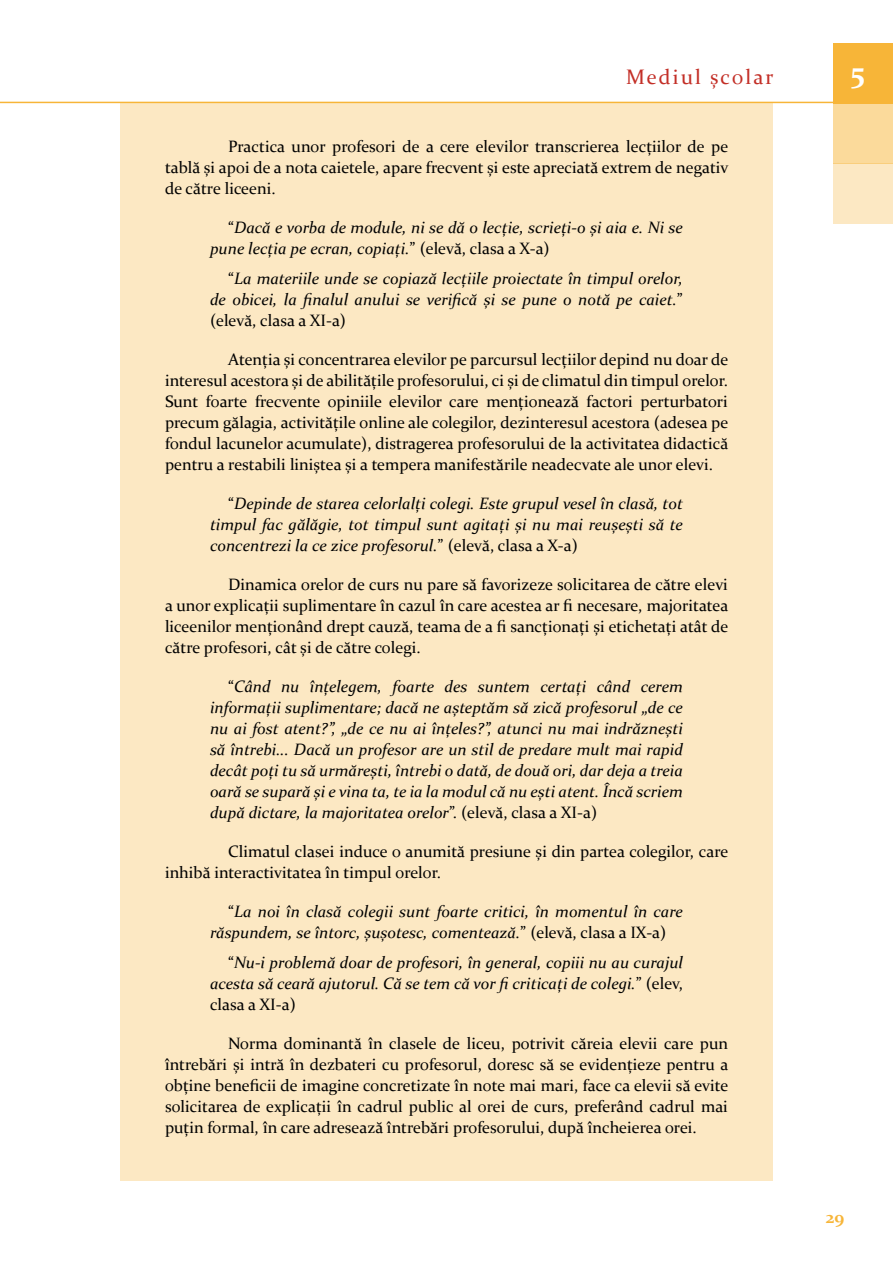
<style>
.page{position:relative;width:893px;height:1263px;background:#fff}
.page>*{position:absolute;margin:0;border:0;box-sizing:border-box;transform-origin:0 0}
.t1{font:700 30px "Constantia";color:#fff}
.t2{font:21px "Constantia";letter-spacing:.1em;color:#c32f27}
.t3{font:700 18px "Constantia";color:#f7b538}
.t4{font:16.5px/21px "Constantia";color:#000;text-align:justify}
.t5{font:italic 16.5px/21px "Constantia";color:#000;text-align:justify}
.s1{font-style:normal}
</style>
<div class="page">
<div style="left:833px;top:43px;width:60px;height:60px;background:#f7b538"></div>
<div style="left:833px;top:103px;width:60px;height:60px;background:#fbda9b"></div>
<div style="left:833px;top:163px;width:60px;height:60px;background:#fce8c3"></div>
<hr style="left:0;top:102px;width:893px;height:1px;background:#f7b538">
<div style="left:120px;top:103px;width:653px;height:1078px;background:#fce8c3"></div>
<p class="t2" style="left:626px;top:62px;width:149px">Mediul școlar</p>
<p class="t4" style="left:165px;top:135px;width:565px;text-indent:63px">Practica unor profesori de a cere elevilor transcrierea lecțiilor de pe tablă și apoi de a nota caietele, apare frecvent și este apreciată extrem de negativ de către liceeni.</p>
<p class="t5" style="left:210px;top:216px;width:474px;text-indent:18px"><span class="s1">“</span>Dacă e vorba de module, ni se dă o lecție, scrieți-o și aia e. Ni se pune lecția pe ecran, copiați.<span class="s1">” (elevă, clasa a X-a)</span></p>
<p class="t5" style="left:210px;top:267px;width:474px;text-indent:18px"><span class="s1">“</span>La materiile unde se copiază lecțiile proiectate în timpul orelor, de obicei, la finalul anului se verifică și se pune o notă pe caiet.<span class="s1">” (elevă, clasa a XI-a)</span></p>
<p class="t4" style="left:165px;top:348px;width:565px;text-indent:63px">Atenția și concentrarea elevilor pe parcursul lecțiilor depind nu doar de interesul acestora și de abilitățile profesorului, ci și de climatul din timpul orelor.<br>Sunt foarte frecvente opiniile elevilor care menționează factori perturbatori precum gălagia, activitățile online ale colegilor, dezinteresul acestora (adesea pe fondul lacunelor acumulate), distragerea profesorului de la activitatea didactică pentru a restabili liniștea și a tempera manifestările neadecvate ale unor elevi.</p>
<p class="t5" style="left:210px;top:492px;width:474px;text-indent:18px"><span class="s1">“</span>Depinde de starea celorlalți colegi. Este grupul vesel în clasă, tot timpul fac gălăgie, tot timpul sunt agitați și nu mai reușești să te concentrezi la ce zice profesorul.<span class="s1">” (elevă, clasa a X-a)</span></p>
<p class="t4" style="left:165px;top:573px;width:565px;text-indent:63px">Dinamica orelor de curs nu pare să favorizeze solicitarea de către elevi a unor explicații suplimentare în cazul în care acestea ar fi necesare, majoritatea liceenilor menționând drept cauză, teama de a fi sancționați și etichetați atât de către profesori, cât și de către colegi.</p>
<p class="t5" style="left:210px;top:675px;width:474px;text-indent:18px"><span class="s1">“</span>Când nu înțelegem, foarte des suntem certați când cerem informații suplimentare; dacă ne așteptăm să zică profesorul „de ce nu ai fost atent?”, „de ce nu ai înțeles?”, atunci nu mai indrăznești să întrebi... Dacă un profesor are un stil de predare mult mai rapid decât poți tu să urmărești, întrebi o dată, de două ori, dar deja a treia oară se supară și e vina ta, te ia la modul că nu ești atent. Încă scriem după dictare, la majoritatea orelor<span class="s1">”. (elevă, clasa a XI-a)</span></p>
<p class="t4" style="left:165px;top:840px;width:565px;text-indent:63px">Climatul clasei induce o anumită presiune și din partea colegilor, care inhibă interactivitatea în timpul orelor.</p>
<p class="t5" style="left:210px;top:900px;width:474px;text-indent:18px"><span class="s1">“</span>La noi în clasă colegii sunt foarte critici, în momentul în care răspundem, se întorc, șușotesc, comentează.<span class="s1">” (elevă, clasa a IX-a)</span></p>
<p class="t5" style="left:210px;top:951px;width:474px;text-indent:18px"><span class="s1">“</span>Nu-i problemă doar de profesori, în general, copiii nu au curajul acesta să ceară ajutorul. Că se tem că vor fi criticați de colegi.<span class="s1">” (elev, clasa a XI-a)</span></p>
<p class="t4" style="left:165px;top:1032px;width:565px;text-indent:63px">Norma dominantă în clasele de liceu, potrivit căreia elevii care pun întrebări și intră în dezbateri cu profesorul, doresc să se evidențieze pentru a obține beneficii de imagine concretizate în note mai mari, face ca elevii să evite solicitarea de explicații în cadrul public al orei de curs, preferând cadrul mai puțin formal, în care adresează întrebări profesorului, după încheierea orei.</p>
<h1 class="t1" style="left:851px;top:51px;width:16px">5</h1>
<p class="t3" style="left:826px;top:1204px;width:20px">29</p>
</div>
